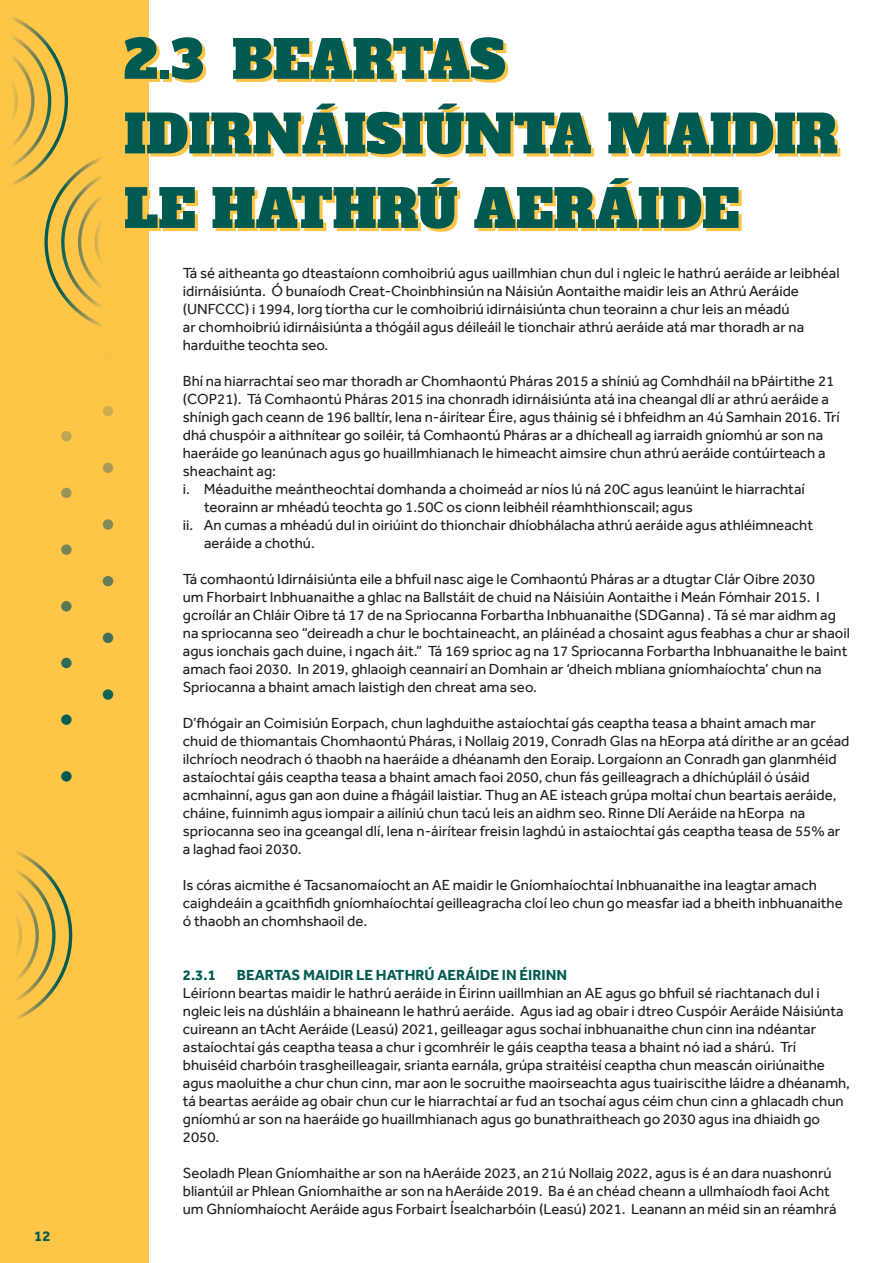
<style>
.page{position:relative;width:893px;height:1263px;background:#fff}
.page>*{position:absolute;margin:0;border:0;box-sizing:border-box;transform-origin:0 0}
.t1{font:52.5px/74.6px "Alfa Slab One";color:#005a52}
.t2{font:15px/18px "Effra";color:#231f20}
.t3{font:700 15px "Effra";color:#005a52}
</style>
<div class="page">
<div style="left:0;top:0;width:149px;height:1263px;background:#fec547"></div>
<svg style="left:17px;top:851px;width:55px;height:169px"></svg>
<svg style="left:12px;top:17px;width:89px;height:310px"></svg>
<svg style="left:61px;top:544px;width:11px;height:11px"></svg>
<svg style="left:61px;top:601px;width:11px;height:10px"></svg>
<svg style="left:103px;top:576px;width:10px;height:10px"></svg>
<svg style="left:61px;top:714px;width:11px;height:11px"></svg>
<svg style="left:103px;top:633px;width:10px;height:10px"></svg>
<svg style="left:61px;top:771px;width:11px;height:10px"></svg>
<svg style="left:103px;top:689px;width:10px;height:11px"></svg>
<svg style="left:61px;top:431px;width:11px;height:10px"></svg>
<svg style="left:61px;top:488px;width:11px;height:10px"></svg>
<svg style="left:103px;top:406px;width:10px;height:10px"></svg>
<svg style="left:103px;top:462px;width:10px;height:11px"></svg>
<svg style="left:103px;top:519px;width:10px;height:11px"></svg>
<svg style="left:61px;top:658px;width:11px;height:10px"></svg>
<p class="t3" style="left:34px;top:1227px;width:18px">12</p>
<p class="t1" style="left:124px;top:18px;width:715px">2.3 BEARTAS<br>IDIRNÁISIÚNTA MAIDIR<br>LE HATHRÚ AERÁIDE</p>
<p class="t2" style="left:183px;top:264px;width:658px">Tá sé aitheanta go dteastaíonn comhoibriú agus uaillmhian chun dul i ngleic le hathrú aeráide ar leibhéal idirnáisiúnta. Ó bunaíodh Creat-Choinbhinsiún na Náisiún Aontaithe maidir leis an Athrú Aeráide (UNFCCC) i 1994, lorg tíortha cur le comhoibriú idirnáisiúnta chun teorainn a chur leis an méadú<br>ar chomhoibriú idirnáisiúnta a thógáil agus déileáil le tionchair athrú aeráide atá mar thoradh ar na harduithe teochta seo.</p>
<p class="t2" style="left:183px;top:372px;width:659px">Bhí na hiarrachtaí seo mar thoradh ar Chomhaontú Pháras 2015 a shíniú ag Comhdháil na bPáirtithe 21 (COP21). Tá Comhaontú Pháras 2015 ina chonradh idirnáisiúnta atá ina cheangal dlí ar athrú aeráide a shínigh gach ceann de 196 balltír, lena n-áirítear Éire, agus tháinig sé i bhfeidhm an 4ú Samhain 2016. Trí dhá chuspóir a aithnítear go soiléir, tá Comhaontú Pháras ar a dhícheall ag iarraidh gníomhú ar son na haeráide go leanúnach agus go huaillmhianach le himeacht aimsire chun athrú aeráide contúirteach a sheachaint ag:</p>
<p class="t2" style="left:204px;top:480px;width:602px;text-indent:-21px">i. Méaduithe meántheochtaí domhanda a choimeád ar níos lú ná 20C agus leanúint le hiarrachtaí teorainn ar mhéadú teochta go 1.50C os cionn leibhéil réamhthionscail; agus</p>
<p class="t2" style="left:204px;top:516px;width:610px;text-indent:-21px">ii. An cumas a mhéadú dul in oiriúint do thionchair dhíobhálacha athrú aeráide agus athléimneacht aeráide a chothú.</p>
<p class="t2" style="left:183px;top:570px;width:669px">Tá comhaontú Idirnáisiúnta eile a bhfuil nasc aige le Comhaontú Pháras ar a dtugtar Clár Oibre 2030<br>um Fhorbairt Inbhuanaithe a ghlac na Ballstáit de chuid na Náisiúin Aontaithe i Meán Fómhair 2015. I gcroílár an Chláir Oibre tá 17 de na Spriocanna Forbartha Inbhuanaithe (SDGanna) . Tá sé mar aidhm ag na spriocanna seo “deireadh a chur le bochtaineacht, an pláinéad a chosaint agus feabhas a chur ar shaoil agus ionchais gach duine, i ngach áit.” Tá 169 sprioc ag na 17 Spriocanna Forbartha Inbhuanaithe le baint amach faoi 2030. In 2019, ghlaoigh ceannairí an Domhain ar ‘dheich mbliana gníomhaíochta’ chun na Spriocanna a bhaint amach laistigh den chreat ama seo.</p>
<p class="t2" style="left:183px;top:714px;width:668px">D’fhógair an Coimisiún Eorpach, chun laghduithe astaíochtaí gás ceaptha teasa a bhaint amach mar chuid de thiomantais Chomhaontú Pháras, i Nollaig 2019, Conradh Glas na hEorpa atá dírithe ar an gcéad ilchríoch neodrach ó thaobh na haeráide a dhéanamh den Eoraip. Lorgaíonn an Conradh gan glanmhéid astaíochtaí gáis ceaptha teasa a bhaint amach faoi 2050, chun fás geilleagrach a dhíchúpláil ó úsáid acmhainní, agus gan aon duine a fhágáil laistiar. Thug an AE isteach grúpa moltaí chun beartais aeráide, cháine, fuinnimh agus iompair a ailíniú chun tacú leis an aidhm seo. Rinne Dlí Aeráide na hEorpa na spriocanna seo ina gceangal dlí, lena n-áirítear freisin laghdú in astaíochtaí gás ceaptha teasa de 55% ar a laghad faoi 2030.</p>
<p class="t2" style="left:183px;top:876px;width:661px">Is córas aicmithe é Tacsanomaíocht an AE maidir le Gníomhaíochtaí Inbhuanaithe ina leagtar amach caighdeáin a gcaithfidh gníomhaíochtaí geilleagracha cloí leo chun go measfar iad a bheith inbhuanaithe ó thaobh an chomhshaoil de.</p>
<p class="t3" style="left:183px;top:966px;width:35px">2.3.1</p>
<p class="t3" style="left:237px;top:966px;width:332px">BEARTAS MAIDIR LE HATHRÚ AERÁIDE IN ÉIRINN</p>
<p class="t2" style="left:183px;top:984px;width:669px">Léiríonn beartas maidir le hathrú aeráide in Éirinn uaillmhian an AE agus go bhfuil sé riachtanach dul i ngleic leis na dúshláin a bhaineann le hathrú aeráide. Agus iad ag obair i dtreo Cuspóir Aeráide Náisiúnta cuireann an tAcht Aeráide (Leasú) 2021, geilleagar agus sochaí inbhuanaithe chun cinn ina ndéantar astaíochtaí gás ceaptha teasa a chur i gcomhréir le gáis ceaptha teasa a bhaint nó iad a shárú. Trí bhuiséid charbóin trasgheilleagair, srianta earnála, grúpa straitéisí ceaptha chun meascán oiriúnaithe agus maoluithe a chur chun cinn, mar aon le socruithe maoirseachta agus tuairiscithe láidre a dhéanamh, tá beartas aeráide ag obair chun cur le hiarrachtaí ar fud an tsochaí agus céim chun cinn a ghlacadh chun gníomhú ar son na haeráide go huaillmhianach agus go bunathraitheach go 2030 agus ina dhiaidh go 2050.</p>
<p class="t2" style="left:183px;top:1164px;width:655px">Seoladh Plean Gníomhaithe ar son na hAeráide 2023, an 21ú Nollaig 2022, agus is é an dara nuashonrú bliantúil ar Phlean Gníomhaithe ar son na hAeráide 2019. Ba é an chéad cheann a ullmhaíodh faoi Acht um Ghníomhaíocht Aeráide agus Forbairt Ísealcharbóin (Leasú) 2021. Leanann an méid sin an réamhrá</p>
</div>
